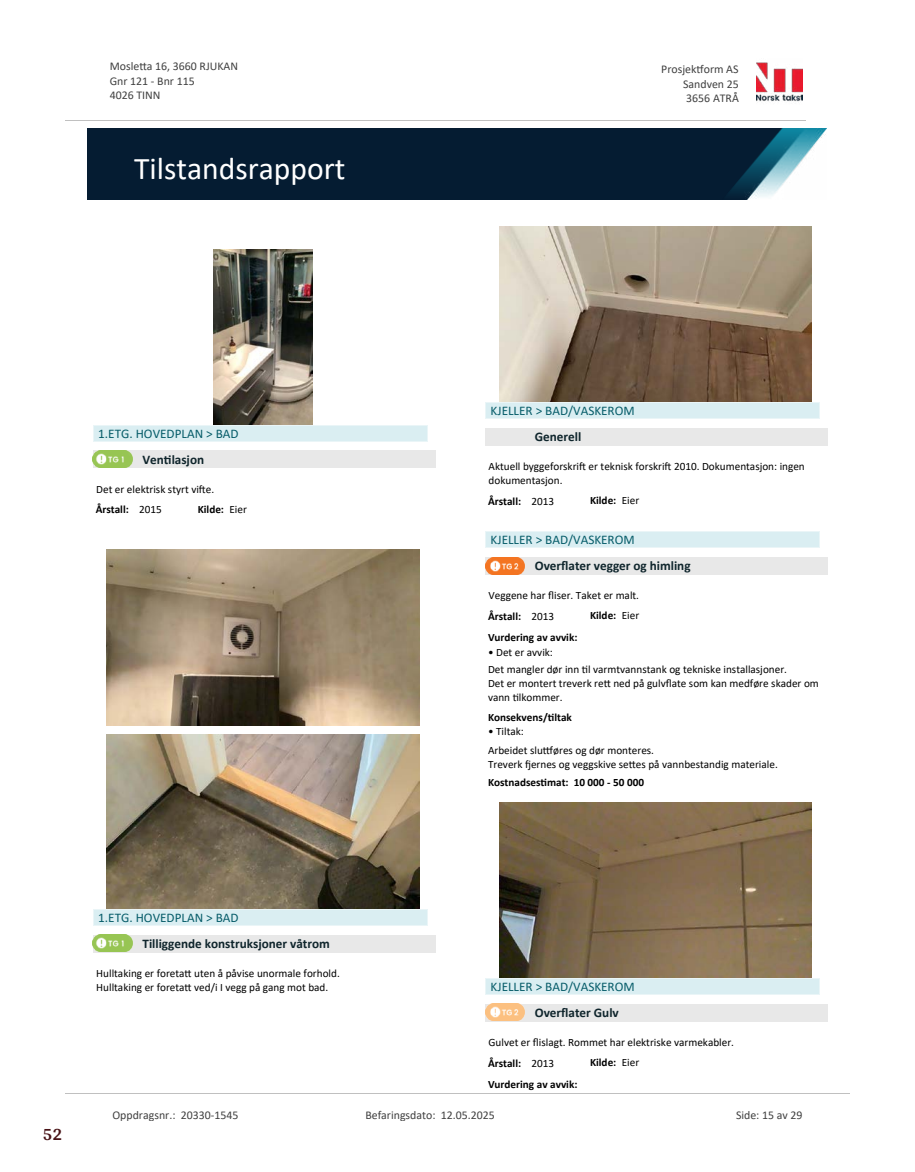
<style>
.page{position:relative;width:915px;height:1172px;background:#fff}
.page>*{position:absolute;margin:0;border:0;box-sizing:border-box;transform-origin:0 0}
.t1{font:31.65px "Calibri";color:#fff}
.t2{font:700 18px "Arya";color:#481317}
.t3{font:13.2px "Calibri";color:#065c69}
.t4{font:700 13.2px "Calibri";color:#0f252c}
.t5{font:11.85px/14.5px "Calibri";color:#404040}
.t6{font:11.25px/13.6px "Calibri";color:#000}
.t7{font:700 11.25px "Calibri";color:#000}
.s1{font-weight:400}
</style>
<div class="page">
<img style="left:213px;top:249px;width:99px;height:176px">
<div style="left:93px;top:451px;width:342px;height:17px;background:#e8e8e8"></div>
<svg style="left:97px;top:455px;width:36px;height:13px"></svg>
<img style="left:93px;top:451px;width:39px;height:16px">
<div style="left:93px;top:425px;width:334px;height:16px;background:#daeef2"></div>
<svg style="left:93px;top:426px;width:1px;height:15px"></svg>
<svg style="left:427px;top:425px;width:1px;height:16px"></svg>
<hr style="left:93px;top:425px;width:334px;height:1px;background:#eaf5f7">
<hr style="left:93px;top:441px;width:334px;height:1px;background:#eaf5f7">
<img style="left:107px;top:549px;width:312px;height:176px">
<img style="left:107px;top:734px;width:312px;height:175px">
<div style="left:93px;top:935px;width:342px;height:17px;background:#e8e8e8"></div>
<svg style="left:97px;top:939px;width:36px;height:13px"></svg>
<img style="left:93px;top:935px;width:39px;height:16px">
<div style="left:93px;top:909px;width:334px;height:17px;background:#daeef2"></div>
<svg style="left:93px;top:910px;width:1px;height:15px"></svg>
<svg style="left:427px;top:909px;width:1px;height:17px"></svg>
<hr style="left:93px;top:909px;width:334px;height:1px;background:#eaf5f7">
<hr style="left:93px;top:925px;width:334px;height:1px;background:#eaf5f7">
<img style="left:499px;top:226px;width:312px;height:176px">
<div style="left:485px;top:428px;width:342px;height:17px;background:#e8e8e8"></div>
<div style="left:485px;top:402px;width:334px;height:17px;background:#daeef2"></div>
<svg style="left:485px;top:403px;width:1px;height:15px"></svg>
<svg style="left:819px;top:402px;width:1px;height:17px"></svg>
<hr style="left:485px;top:402px;width:334px;height:1px;background:#eaf5f7">
<hr style="left:485px;top:418px;width:334px;height:1px;background:#eaf5f7">
<div style="left:485px;top:557px;width:342px;height:17px;background:#e8e8e8"></div>
<img style="left:485px;top:557px;width:39px;height:17px">
<div style="left:485px;top:531px;width:334px;height:16px;background:#daeef2"></div>
<svg style="left:485px;top:532px;width:1px;height:15px"></svg>
<svg style="left:819px;top:531px;width:1px;height:17px"></svg>
<hr style="left:485px;top:531px;width:334px;height:1px;background:#eaf5f7">
<hr style="left:485px;top:547px;width:334px;height:1px;background:#eaf5f7">
<img style="left:499px;top:802px;width:312px;height:176px">
<div style="left:485px;top:1004px;width:342px;height:17px;background:#e8e8e8"></div>
<img style="left:485px;top:1004px;width:39px;height:17px">
<div style="left:485px;top:978px;width:334px;height:16px;background:#daeef2"></div>
<svg style="left:485px;top:979px;width:1px;height:15px"></svg>
<svg style="left:819px;top:978px;width:1px;height:17px"></svg>
<hr style="left:485px;top:978px;width:334px;height:1px;background:#eaf5f7">
<hr style="left:485px;top:994px;width:334px;height:1px;background:#eaf5f7">
<img style="left:756px;top:62px;width:46px;height:40px">
<hr style="left:65px;top:120px;width:740px;height:1px;background:#c0c0c0">
<img style="left:88px;top:129px;width:738px;height:71px">
<hr style="left:65px;top:1093px;width:784px;height:1px;background:#c0c0c0">
<p class="t5" style="left:110px;top:59px;width:130px">Mosle琀琀a 16, 3660 RJUKAN<br>Gnr 121 - Bnr 115<br>4026 TINN</p>
<p class="t5" style="left:661px;top:62px;width:79px">Prosjek琀昀orm AS</p>
<p class="t5" style="left:683px;top:76px;width:57px">Sandven 25</p>
<p class="t5" style="left:686px;top:91px;width:54px">3656 ATRÅ</p>
<h1 class="t1" style="left:134px;top:147px;width:213px">Tilstandsrapport</h1>
<p class="t3" style="left:98px;top:424px;width:142px">1.ETG. HOVEDPLAN &gt; BAD</p>
<p class="t4" style="left:142px;top:450px;width:63px">Ven琀椀lasjon</p>
<p class="t6" style="left:96px;top:482px;width:119px">Det er elektrisk styrt vi昀琀e.</p>
<p class="t7" style="left:96px;top:502px;width:68px">Årstall: <span class="s1">2015</span></p>
<p class="t7" style="left:198px;top:501px;width:51px">Kilde: <span class="s1">Eier</span></p>
<p class="t3" style="left:490px;top:401px;width:146px">KJELLER &gt; BAD/VASKEROM</p>
<p class="t4" style="left:534px;top:427px;width:48px">Generell</p>
<p class="t6" style="left:488px;top:459px;width:318px">Aktuell byggeforskri昀琀 er teknisk forskri昀琀 2010. Dokumentasjon: ingen dokumentasjon.</p>
<p class="t7" style="left:488px;top:493px;width:68px">Årstall: <span class="s1">2013</span></p>
<p class="t7" style="left:590px;top:492px;width:51px">Kilde: <span class="s1">Eier</span></p>
<p class="t3" style="left:490px;top:530px;width:146px">KJELLER &gt; BAD/VASKEROM</p>
<p class="t4" style="left:534px;top:556px;width:157px">Over昀氀ater vegger og himling</p>
<p class="t6" style="left:488px;top:588px;width:152px">Veggene har 昀氀iser. Taket er malt.</p>
<p class="t7" style="left:488px;top:608px;width:68px">Årstall: <span class="s1">2013</span></p>
<p class="t7" style="left:590px;top:608px;width:51px">Kilde: <span class="s1">Eier</span></p>
<p class="t7" style="left:488px;top:629px;width:91px">Vurdering av avvik:</p>
<p class="t6" style="left:488px;top:643px;width:300px;line-height:17.5px">• Det er avvik:<br>Det mangler dør inn 琀椀l varmtvannstank og tekniske installasjoner.</p>
<p class="t6" style="left:488px;top:676px;width:332px">Det er montert treverk re琀琀 ned på gulv昀氀ate som kan medføre skader om vann 琀椀lkommer.</p>
<p class="t7" style="left:488px;top:709px;width:85px">Konsekvens/琀椀ltak</p>
<p class="t6" style="left:488px;top:722px;width:167px;line-height:19px">• Tiltak:<br>Arbeidet slu琀瘀øres og dør monteres.</p>
<p class="t6" style="left:488px;top:757px;width:291px">Treverk 昀樀ernes og veggskive se琀琀es på vannbestandig materiale.</p>
<p class="t7" style="left:488px;top:774px;width:157px">Kostnadses琀椀mat: 10 000 - 50 000</p>
<h2 class="t2" style="left:43px;top:1123px;width:21px">52</h2>
<p class="t3" style="left:98px;top:908px;width:142px">1.ETG. HOVEDPLAN &gt; BAD</p>
<p class="t4" style="left:142px;top:934px;width:189px">Tilliggende konstruksjoner våtrom</p>
<p class="t6" style="left:96px;top:966px;width:245px">Hulltaking er foreta琀琀 uten å påvise unormale forhold.<br>Hulltaking er foreta琀琀 ved/i I vegg på gang mot bad.</p>
<p class="t3" style="left:490px;top:977px;width:146px">KJELLER &gt; BAD/VASKEROM</p>
<p class="t4" style="left:534px;top:1003px;width:85px">Over昀氀ater Gulv</p>
<p class="t6" style="left:488px;top:1035px;width:247px">Gulvet er 昀氀islagt. Rommet har elektriske varmekabler.</p>
<p class="t7" style="left:488px;top:1055px;width:68px">Årstall: <span class="s1">2013</span></p>
<p class="t7" style="left:590px;top:1055px;width:51px">Kilde: <span class="s1">Eier</span></p>
<p class="t7" style="left:488px;top:1077px;width:91px">Vurdering av avvik:</p>
<p class="t5" style="left:112px;top:1107px;width:127px">Oppdragsnr.: 20330-1545</p>
<p class="t5" style="left:365px;top:1107px;width:131px">Befaringsdato: 12.05.2025</p>
<p class="t5" style="left:735px;top:1107px;width:68px">Side: 15 av 29</p>
</div>
